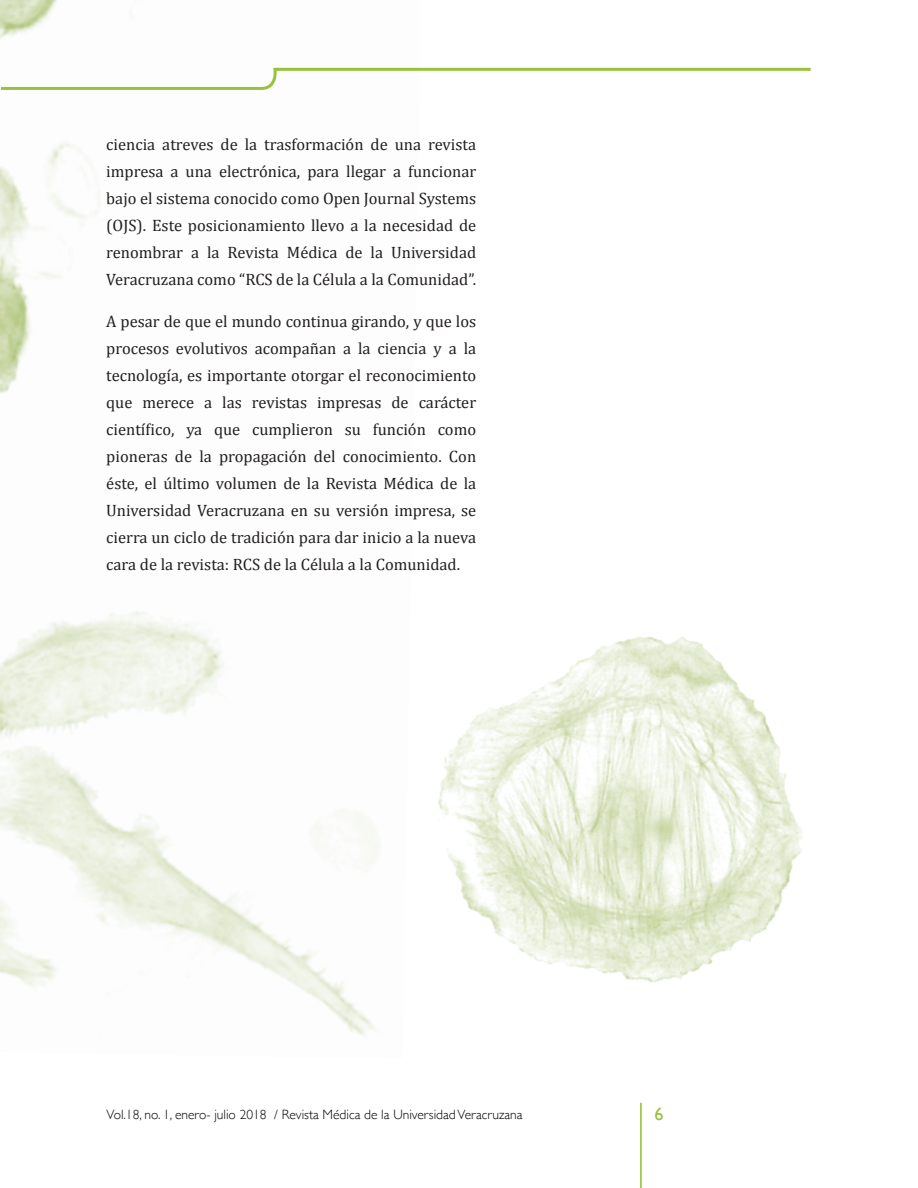
<style>
.page{position:relative;width:918px;height:1188px;background:#fff}
.page>*{position:absolute;margin:0;border:0;box-sizing:border-box;transform-origin:0 0}
.t1{font:18px "Gill Sans";color:#98c13c}
.t2{font:16.5px/27px "Cambria";color:#231f20;text-align:justify}
.t3{font:300 13.5px "Gill Sans";color:#000}
</style>
<div class="page">
<img style="left:438px;top:636px;width:365px;height:552px">
<img style="left:0;top:0;width:380px;height:1036px">
<svg style="left:0;top:66px;width:811px;height:25px"></svg>
<hr style="left:640px;top:1103px;width:1px;height:85px;background:#98c13c">
<p class="t2" style="left:106px;top:131px;width:371px">ciencia atreves de la trasformación de una revista impresa a una electrónica, para llegar a funcionar bajo el sistema conocido como Open Journal Systems (OJS). Este posicionamiento llevo a la necesidad de renombrar a la Revista Médica de la Universidad Veracruzana como “RCS de la Célula a la Comunidad”.</p>
<p class="t2" style="left:106px;top:308px;width:371px">A pesar de que el mundo continua girando, y que los procesos evolutivos acompañan a la ciencia y a la tecnología, es importante otorgar el reconocimiento que merece a las revistas impresas de carácter científico, ya que cumplieron su función como pioneras de la propagación del conocimiento. Con éste, el último volumen de la Revista Médica de la Universidad Veracruzana en su versión impresa, se cierra un ciclo de tradición para dar inicio a la nueva cara de la revista: RCS de la Célula a la Comunidad.</p>
<p class="t3" style="left:107px;top:1104px;width:417px">Vol.18, no. 1, enero- julio 2018 / Revista Médica de la Universidad Veracruzana</p>
<p class="t1" style="left:654px;top:1103px;width:10px">6</p>
</div>
